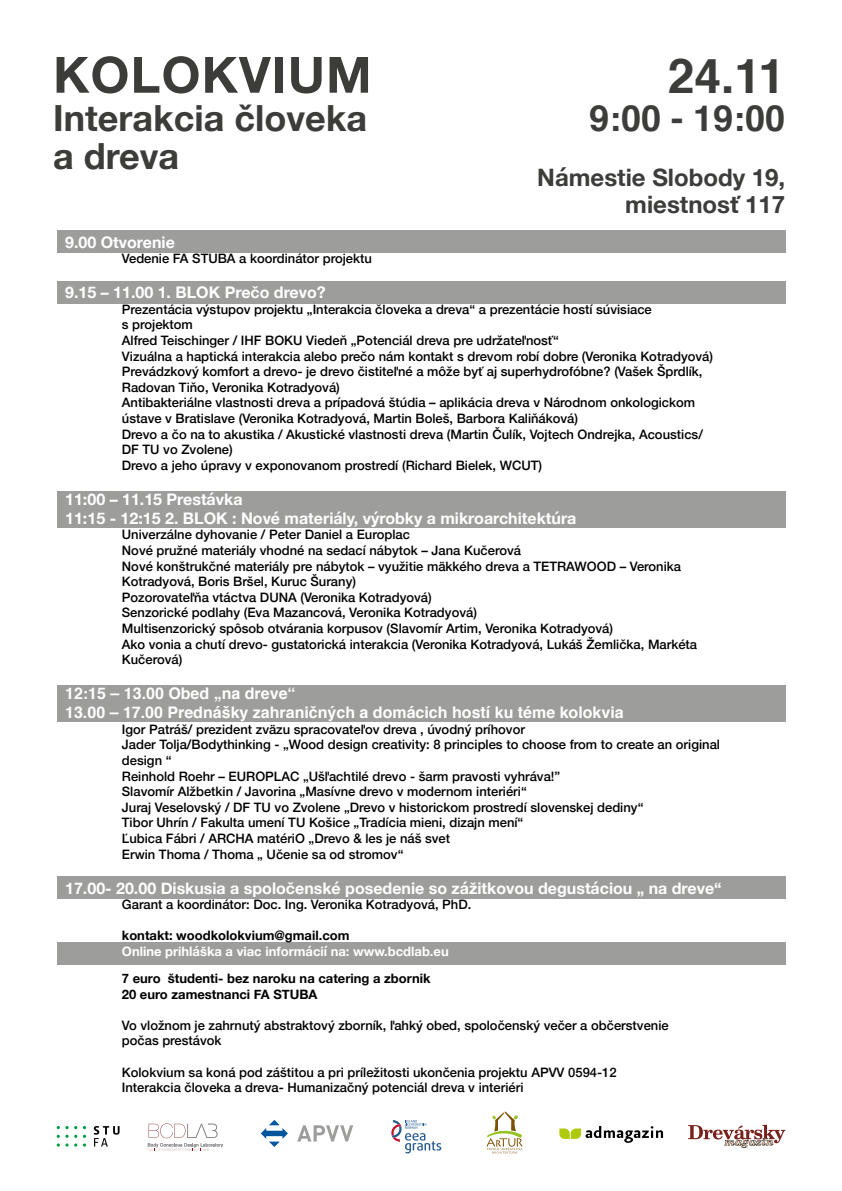
<style>
.page{position:relative;width:842px;height:1191px;background:#fff}
.page>*{position:absolute;margin:0;border:0;box-sizing:border-box;transform-origin:0 0}
.t1{font:700 50px "Helvetica Neue";letter-spacing:.025em;color:#3c3c3b}
.t2{font:700 48px "Helvetica";color:#3c3c3b}
.t3{font:700 36px/38px "Helvetica Neue";color:#3c3c3b}
.t4{font:700 36px "Helvetica";color:#3c3c3b}
.t5{font:700 24px/27px "Helvetica Neue";color:#3c3c3b;text-align:right}
.t6{font:700 16px/19.2px "Helvetica Neue";color:#fff}
.t7{font:700 16px/19.2px "Helvetica";color:#fff}
.t8{font:500 13px/15.6px "Helvetica Neue";color:#000}
.t9{font:700 13px/15.6px "Helvetica Neue";color:#000}
.t10{font:700 13px "Helvetica Neue";color:#fff}
</style>
<div class="page">
<div style="left:57px;top:876px;width:728px;height:22px;background:#9d9d9c"></div>
<div style="left:57px;top:230px;width:728px;height:23px;background:#9d9d9c"></div>
<div style="left:57px;top:281px;width:728px;height:23px;background:#9d9d9c"></div>
<div style="left:57px;top:490px;width:728px;height:37px;background:#9d9d9c"></div>
<div style="left:57px;top:942px;width:728px;height:23px;background:#9d9d9c"></div>
<div style="left:57px;top:685px;width:728px;height:36px;background:#9d9d9c"></div>
<svg style="left:391px;top:1120px;width:50px;height:33px"></svg>
<svg style="left:148px;top:1123px;width:75px;height:28px"></svg>
<svg style="left:688px;top:1124px;width:97px;height:24px"></svg>
<svg style="left:261px;top:1120px;width:27px;height:27px"></svg>
<svg style="left:297px;top:1125px;width:56px;height:16px"></svg>
<svg style="left:57px;top:1126px;width:20px;height:11px"></svg>
<svg style="left:57px;top:1143px;width:20px;height:3px"></svg>
<svg style="left:83px;top:1126px;width:3px;height:11px"></svg>
<svg style="left:94px;top:1126px;width:26px;height:20px"></svg>
<svg style="left:559px;top:1126px;width:104px;height:16px"></svg>
<svg style="left:487px;top:1111px;width:35px;height:42px"></svg>
<h1 class="t1" style="left:53px;top:36px;width:320px">KOLOKVIUM</h1>
<h3 class="t3" style="left:53px;top:100px;width:315px">Interakcia človeka a dreva</h3>
<h2 class="t2" style="left:668px;top:37px;width:119px">24.11</h2>
<h3 class="t4" style="left:589px;top:89px;width:198px">9:00 - 19:00</h3>
<h3 class="t5" style="left:537px;top:165px;width:249px">Námestie Slobody 19, miestnosť 117</h3>
<p class="t6" style="left:65px;top:233px;width:111px">9.00 Otvorenie</p>
<p class="t8" style="left:122px;top:250px;width:252px">Vedenie FA STUBA a koordinátor projektu</p>
<p class="t6" style="left:65px;top:283px;width:262px">9.15 – 11.00 1. BLOK Prečo drevo?</p>
<p class="t8" style="left:122px;top:300px;width:593px">Prezentácia výstupov projektu „Interakcia človeka a dreva“ a prezentácie hostí súvisiace<br>s projektom<br>Alfred Teischinger / IHF BOKU Viedeň „Potenciál dreva pre udržateľnosť“<br>Vizuálna a haptická interakcia alebo prečo nám kontakt s drevom robí dobre (Veronika Kotradyová)<br>Prevádzkový komfort a drevo- je drevo čistiteľné a môže byť aj superhydrofóbne? (Vašek Šprdlík, Radovan Tiňo, Veronika Kotradyová)<br>Antibakteriálne vlastnosti dreva a prípadová štúdia – aplikácia dreva v Národnom onkologickom ústave v Bratislave (Veronika Kotradyová, Martin Boleš, Barbora Kaliňáková)<br>Drevo a čo na to akustika / Akustické vlastnosti dreva (Martin Čulík, Vojtech Ondrejka, Acoustics/ DF TU vo Zvolene)<br>Drevo a jeho úpravy v exponovanom prostredí (Richard Bielek, WCUT)</p>
<p class="t6" style="left:65px;top:490px;width:513px">11:00 – 11.15 Prestávka<br>11:15 - 12:15 2. BLOK : Nové materiály, výrobky a mikroarchitektúra</p>
<p class="t8" style="left:122px;top:526px;width:577px">Univerzálne dyhovanie / Peter Daniel a Europlac<br>Nové pružné materiály vhodné na sedací nábytok – Jana Kučerová<br>Nové konštrukčné materiály pre nábytok – využitie mäkkého dreva a TETRAWOOD – Veronika Kotradyová, Boris Bršel, Kuruc Šurany)<br>Pozorovateľňa vtáctva DUNA (Veronika Kotradyová)<br>Senzorické podlahy (Eva Mazancová, Veronika Kotradyová)<br>Multisenzorický spôsob otvárania korpusov (Slavomír Artim, Veronika Kotradyová)<br>Ako vonia a chutí drevo- gustatorická interakcia (Veronika Kotradyová, Lukáš Žemlička, Markéta Kučerová)</p>
<p class="t7" style="left:65px;top:684px;width:560px">12:15 – 13.00 Obed „na dreve“<br>13.00 – 17.00 Prednášky zahraničných a domácich hostí ku téme kolokvia</p>
<p class="t8" style="left:122px;top:720px;width:600px">Igor Patráš/ prezident zväzu spracovateľov dreva , úvodný príhovor<br>Jader Tolja/Bodythinking - „Wood design creativity: 8 principles to choose from to create an original design “<br>Reinhold Roehr – EUROPLAC „Ušľachtilé drevo - šarm pravosti vyhráva!”<br>Slavomír Alžbetkin / Javorina „Masívne drevo v modernom interiéri“<br>Juraj Veselovský / DF TU vo Zvolene „Drevo v historickom prostredí slovenskej dediny“<br>Tibor Uhrín / Fakulta umení TU Košice „Tradícia mieni, dizajn mení“<br>Ľubica Fábri / ARCHA matériO „Drevo &amp; les je náš svet<br>Erwin Thoma / Thoma „ Učenie sa od stromov“</p>
<p class="t6" style="left:65px;top:878px;width:658px">17.00- 20.00 Diskusia a spoločenské posedenie so zážitkovou degustáciou „ na dreve“</p>
<p class="t8" style="left:122px;top:895px;width:351px">Garant a koordinátor: Doc. Ing. Veronika Kotradyová, PhD.</p>
<p class="t9" style="left:122px;top:928px;width:229px">kontakt: woodkolokvium@gmail.com</p>
<p class="t10" style="left:122px;top:941px;width:328px">Online prihláška a viac informácií na: www.bcdlab.eu</p>
<p class="t9" style="left:122px;top:970px;width:310px">7 euro študenti- bez naroku na catering a zbornik<br>20 euro zamestnanci FA STUBA</p>
<p class="t8" style="left:122px;top:1016px;width:548px">Vo vložnom je zahrnutý abstraktový zborník, ľahký obed, spoločenský večer a občerstvenie počas prestávok</p>
<p class="t8" style="left:122px;top:1063px;width:496px">Kolokvium sa koná pod záštitou a pri príležitosti ukončenia projektu APVV 0594-12<br>Interakcia človeka a dreva- Humanizačný potenciál dreva v interiéri</p>
</div>
